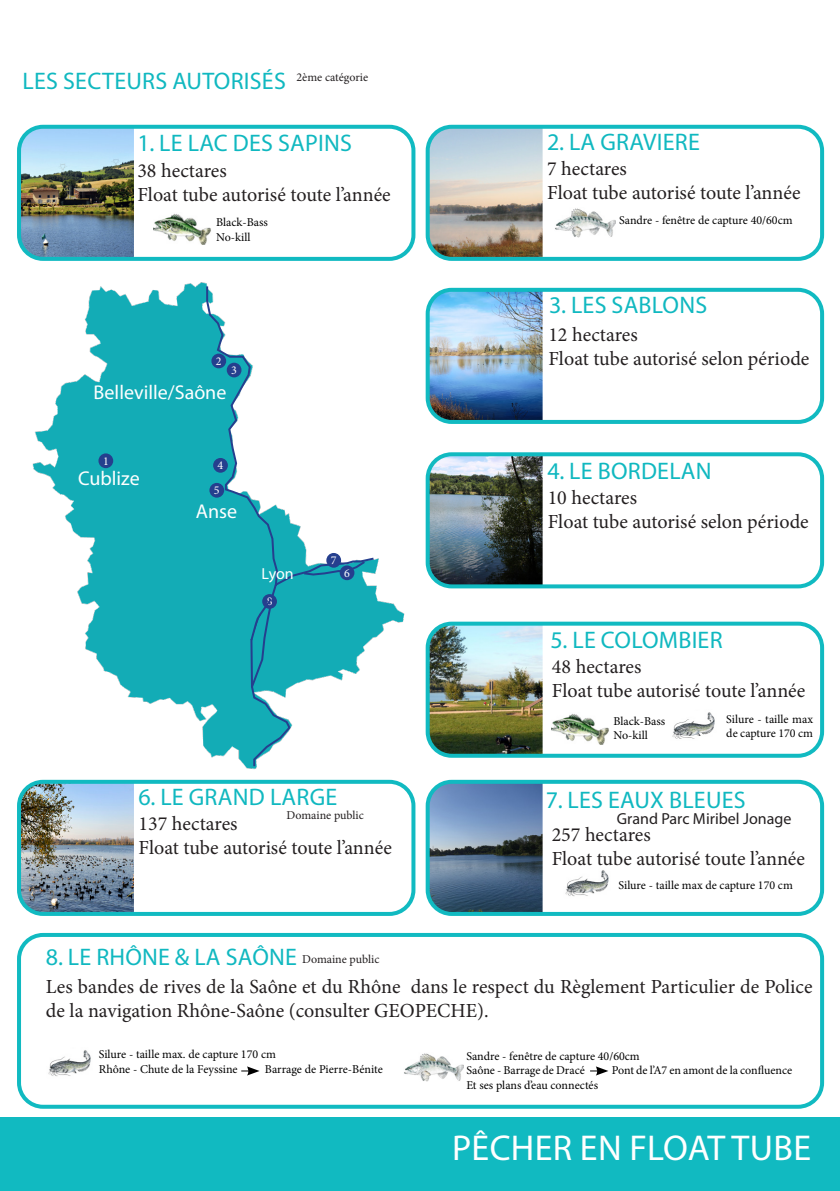
<style>
.page{position:relative;width:840px;height:1191px;background:#fff}
.page>*{position:absolute;margin:0;border:0;box-sizing:border-box;transform-origin:0 0}
.t1{font:36px "Myriad Pro";letter-spacing:.01em;color:#fff}
.t2{font:24px "Myriad Pro";letter-spacing:.01em;color:#10b8c0}
.t3{font:20px/24px "Minion Pro";color:#231f20}
.t4{font:20px "Myriad Pro";color:#fff}
.t5{font:16px "Myriad Pro";color:#231f20}
.t6{font:16px "Myriad Pro";color:#fff}
.t7{font:12px/14.4px "Minion Pro";color:#000}
.t8{font:12px "Minion Pro";letter-spacing:-.005em;color:#231f20}
.t9{font:12px "Minion Pro";color:#fff}
</style>
<div class="page">
<img style="left:430px;top:626px;width:112px;height:126px">
<div style="left:425px;top:621px;width:398px;height:136px;border:4px solid #11bac1;border-radius:24px"></div>
<img style="left:32px;top:282px;width:373px;height:488px">
<div style="left:0;top:1117px;width:839px;height:74px;background:#11bac1"></div>
<img style="left:551px;top:713px;width:58px;height:31px">
<img style="left:22px;top:130px;width:112px;height:126px">
<div style="left:17px;top:125px;width:398px;height:136px;border:4px solid #11bac1;border-radius:24px"></div>
<img style="left:430px;top:293px;width:112px;height:126px">
<div style="left:425px;top:288px;width:398px;height:136px;border:4px solid #11bac1;border-radius:24px"></div>
<img style="left:430px;top:457px;width:112px;height:126px">
<div style="left:425px;top:452px;width:398px;height:136px;border:4px solid #11bac1;border-radius:24px"></div>
<img style="left:22px;top:785px;width:112px;height:126px">
<div style="left:17px;top:780px;width:398px;height:136px;border:4px solid #11bac1;border-radius:24px"></div>
<img style="left:430px;top:785px;width:112px;height:126px">
<div style="left:425px;top:780px;width:398px;height:136px;border:4px solid #11bac1;border-radius:24px"></div>
<div style="left:98px;top:453px;width:15px;height:15px;background:#253f8e;border-radius:50%"></div>
<svg style="left:205px;top:284px;width:170px;height:484px"></svg>
<img style="left:430px;top:130px;width:112px;height:126px">
<div style="left:425px;top:125px;width:398px;height:136px;border:4px solid #11bac1;border-radius:24px"></div>
<div style="left:211px;top:353px;width:15px;height:15px;background:#253f8e;border-radius:50%"></div>
<img style="left:565px;top:870px;width:44px;height:27px">
<div style="left:17px;top:933px;width:806px;height:175px;border:4px solid #11bac1;border-radius:24px"></div>
<img style="left:48px;top:1050px;width:43px;height:27px">
<img style="left:404px;top:1053px;width:59px;height:28px">
<svg style="left:590px;top:1066px;width:18px;height:9px"></svg>
<svg style="left:241px;top:1066px;width:18px;height:9px"></svg>
<img style="left:153px;top:213px;width:58px;height:31px">
<img style="left:672px;top:712px;width:43px;height:27px">
<img style="left:555px;top:208px;width:60px;height:29px">
<p class="t2" style="left:23px;top:66px;width:264px">LES SECTEURS AUTORISÉS</p>
<p class="t8" style="left:296px;top:69px;width:73px">2ème catégorie</p>
<p class="t2" style="left:137px;top:128px;width:216px">1. LE LAC DES SAPINS</p>
<p class="t3" style="left:137px;top:158px;width:91px">38 hectares</p>
<p class="t3" style="left:137px;top:182px;width:255px">Float tube autorisé toute l’année</p>
<p class="t7" style="left:216px;top:215px;width:53px">Black-Bass</p>
<p class="t7" style="left:216px;top:230px;width:36px">No-kill</p>
<p class="t9" style="left:216px;top:353px;width:7px">2</p>
<p class="t9" style="left:231px;top:362px;width:7px">3</p>
<p class="t4" style="left:94px;top:380px;width:134px">Belleville/Saône</p>
<p class="t9" style="left:103px;top:453px;width:7px">1</p>
<p class="t4" style="left:78px;top:466px;width:63px">Cublize</p>
<p class="t9" style="left:217px;top:457px;width:7px">4</p>
<p class="t9" style="left:214px;top:482px;width:7px">5</p>
<p class="t4" style="left:196px;top:499px;width:43px">Anse</p>
<p class="t6" style="left:261px;top:564px;width:34px">Lyon</p>
<p class="t9" style="left:266px;top:593px;width:7px">8</p>
<p class="t9" style="left:331px;top:552px;width:7px">7</p>
<p class="t9" style="left:344px;top:565px;width:7px">6</p>
<p class="t2" style="left:138px;top:782px;width:200px">6. LE GRAND LARGE</p>
<p class="t3" style="left:138px;top:811px;width:100px">137 hectares</p>
<p class="t3" style="left:138px;top:835px;width:255px">Float tube autorisé toute l’année</p>
<p class="t8" style="left:286px;top:807px;width:79px">Domaine public</p>
<p class="t2" style="left:547px;top:127px;width:154px">2. LA GRAVIERE</p>
<p class="t3" style="left:547px;top:156px;width:81px">7 hectares</p>
<p class="t3" style="left:547px;top:180px;width:255px">Float tube autorisé toute l’année</p>
<p class="t7" style="left:619px;top:213px;width:175px">Sandre - fenêtre de capture 40/60cm</p>
<p class="t2" style="left:549px;top:290px;width:159px">3. LES SABLONS</p>
<p class="t3" style="left:548px;top:322px;width:91px">12 hectares</p>
<p class="t3" style="left:548px;top:346px;width:262px">Float tube autorisé selon période</p>
<p class="t2" style="left:547px;top:456px;width:166px">4. LE BORDELAN</p>
<p class="t3" style="left:547px;top:485px;width:91px">10 hectares</p>
<p class="t3" style="left:547px;top:509px;width:262px">Float tube autorisé selon période</p>
<p class="t2" style="left:550px;top:625px;width:173px">5. LE COLOMBIER</p>
<p class="t3" style="left:551px;top:654px;width:91px">48 hectares</p>
<p class="t3" style="left:551px;top:678px;width:255px">Float tube autorisé toute l’année</p>
<p class="t7" style="left:613px;top:713px;width:53px">Black-Bass</p>
<p class="t7" style="left:613px;top:728px;width:36px">No-kill</p>
<p class="t7" style="left:726px;top:712px;width:88px">Silure - taille max de capture 170 cm</p>
<p class="t2" style="left:545px;top:785px;width:201px">7. LES EAUX BLEUES</p>
<p class="t3" style="left:551px;top:822px;width:100px">257 hectares</p>
<p class="t3" style="left:551px;top:846px;width:255px">Float tube autorisé toute l’année</p>
<p class="t5" style="left:616px;top:808px;width:176px">Grand Parc Miribel Jonage</p>
<p class="t7" style="left:618px;top:878px;width:176px">Silure - taille max de capture 170 cm</p>
<p class="t2" style="left:46px;top:942px;width:252px">8. LE RHÔNE &amp; LA SAÔNE</p>
<p class="t3" style="left:46px;top:974px;width:767px">Les bandes de rives de la Saône et du Rhône dans le respect du Règlement Particulier de Police de la navigation Rhône-Saône (consulter GEOPECHE).</p>
<p class="t8" style="left:302px;top:951px;width:79px">Domaine public</p>
<p class="t7" style="left:99px;top:1047px;width:178px">Silure - taille max. de capture 170 cm</p>
<p class="t7" style="left:99px;top:1061px;width:140px">Rhône - Chute de la Feyssine</p>
<p class="t7" style="left:265px;top:1061px;width:119px">Barrage de Pierre-Bénite</p>
<p class="t7" style="left:466px;top:1048px;width:175px">Sandre - fenêtre de capture 40/60cm</p>
<p class="t7" style="left:466px;top:1063px;width:120px">Saône - Barrage de Dracé</p>
<p class="t7" style="left:611px;top:1063px;width:182px">Pont de l’A7 en amont de la confluence</p>
<p class="t7" style="left:466px;top:1077px;width:133px">Et ses plans d’eau connectés</p>
<p class="t1" style="left:452px;top:1125px;width:360px">PÊCHER EN FLOAT TUBE</p>
</div>
